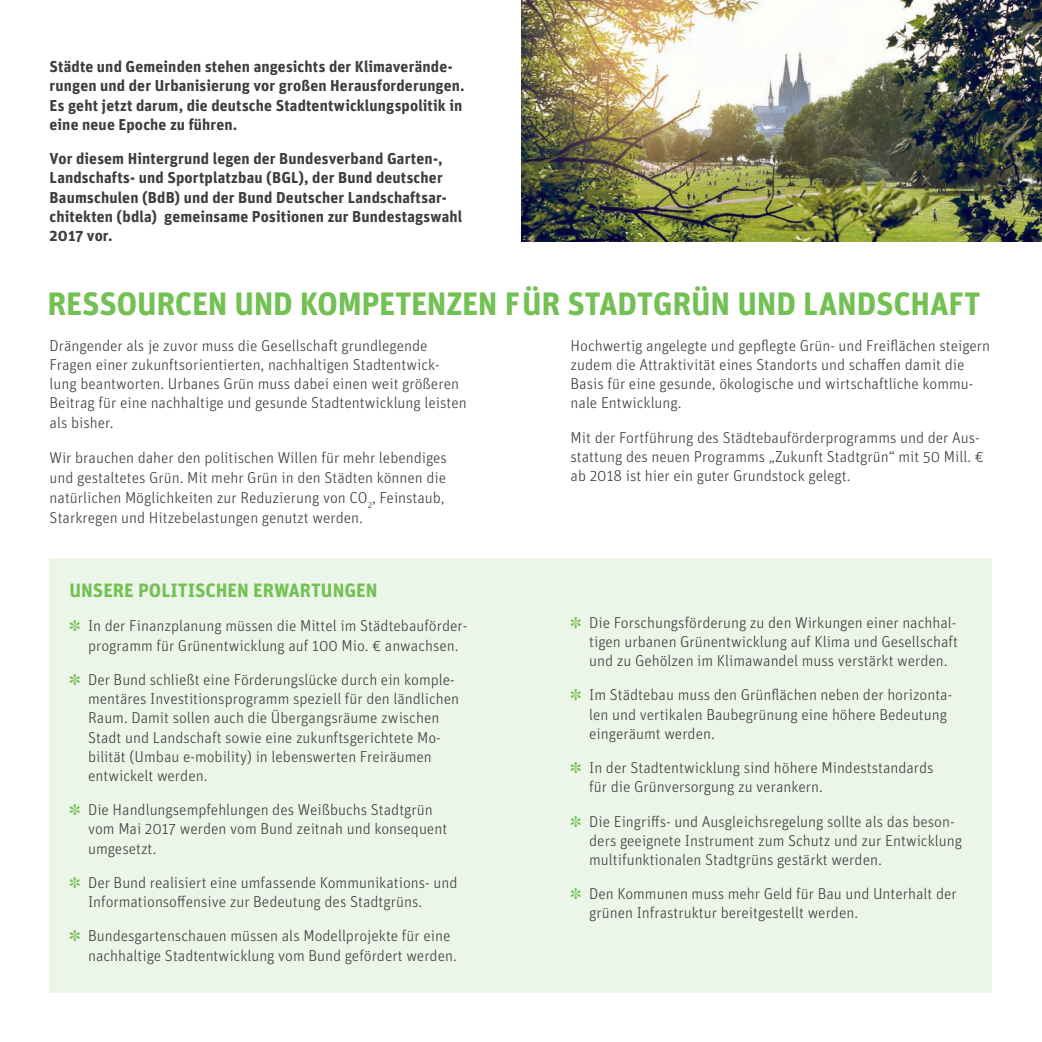
<style>
.page{position:relative;width:1042px;height:1042px;background:#fff}
.page>*{position:absolute;margin:0;border:0;box-sizing:border-box;transform-origin:0 0}
.t1{font:700 32.38px "Unit";letter-spacing:-.01em;color:#73c053}
.t2{font:700 19.25px "Unit";color:#73c053}
.t3{font:300 15.75px/19.2px "Unit";color:#3e3e3f}
.t4{font:700 15.75px/19.2px "Unit";letter-spacing:.01em;color:#3e3e3f}
.s1{color:#73c053}
</style>
<div class="page">
<div style="left:50px;top:558px;width:942px;height:434px;background:#ecf6e8"></div>
<img style="left:521px;top:0;width:521px;height:242px">
<p class="t4" style="left:50px;top:57px;width:417px">Städte und Gemeinden stehen angesichts der Klimaverände&shy;rungen und der Urbanisierung vor großen Herausforderungen.<br>Es geht jetzt darum, die deutsche Stadtentwicklungspolitik in eine neue Epoche zu führen.</p>
<p class="t4" style="left:50px;top:149px;width:414px">Vor diesem Hintergrund legen der Bundesverband Garten-, Landschafts- und Sportplatzbau (BGL), der Bund deutscher Baumschulen (BdB) und der Bund Deutscher Landschaftsar&shy;chitekten (bdla) gemeinsame Positionen zur Bundestagswahl 2017 vor.</p>
<h1 class="t1" style="left:48px;top:283px;width:934px">RESSOURCEN UND KOMPETENZEN FÜR STADTGRÜN UND LANDSCHAFT</h1>
<p class="t3" style="left:50px;top:335px;width:419px">Drängender als je zuvor muss die Gesellschaft grundlegende Fragen einer zukunftsorientierten, nachhaltigen Stadtentwick&shy;lung beantworten. Urbanes Grün muss dabei einen weit größeren Beitrag für eine nachhaltige und gesunde Stadtentwicklung leisten als bisher.</p>
<p class="t3" style="left:50px;top:447px;width:399px;line-height:20.1px">Wir brauchen daher den politischen Willen für mehr lebendiges und gestaltetes Grün. Mit mehr Grün in den Städten können die natürlichen Möglichkeiten zur Reduzierung von CO<sub>2</sub>, Feinstaub, Starkregen und Hitzebelastungen genutzt werden.</p>
<p class="t2" style="left:69px;top:578px;width:309px">UNSERE POLITISCHEN ERWARTUNGEN</p>
<p class="t3" style="left:88px;top:616px;width:381px;text-indent:-19px"><span class="s1">✽</span> In der Finanzplanung müssen die Mittel im Städtebauförder&shy;programm für Grünentwicklung auf 100 Mio. € anwachsen.</p>
<p class="t3" style="left:88px;top:669px;width:372px;text-indent:-19px"><span class="s1">✽</span> Der Bund schließt eine Förderungslücke durch ein komple&shy;mentäres Investitionsprogramm speziell für den ländlichen Raum. Damit sollen auch die Übergangsräume zwischen Stadt und Landschaft sowie eine zukunftsgerichtete Mo&shy;bilität (Umbau e-mobility) in lebenswerten Freiräumen entwickelt werden.</p>
<p class="t3" style="left:88px;top:800px;width:361px;text-indent:-19px"><span class="s1">✽</span> Die Handlungsempfehlungen des Weißbuchs Stadtgrün vom Mai 2017 werden vom Bund zeitnah und konsequent umgesetzt.</p>
<p class="t3" style="left:88px;top:872px;width:371px;text-indent:-19px"><span class="s1">✽</span> Der Bund realisiert eine umfassende Kommunikations- und<br>Informationsoffensive zur Bedeutung des Stadtgrüns.</p>
<p class="t3" style="left:88px;top:926px;width:370px;text-indent:-19px"><span class="s1">✽</span> Bundesgartenschauen müssen als Modellprojekte für eine nachhaltige Stadtentwicklung vom Bund gefördert werden.</p>
<p class="t3" style="left:570px;top:335px;width:421px">Hochwertig angelegte und gepflegte Grün- und Freiflächen steigern zudem die Attraktivität eines Standorts und schaffen damit die Basis für eine gesunde, ökologische und wirtschaftliche kommu&shy;nale Entwicklung.</p>
<p class="t3" style="left:570px;top:427px;width:415px">Mit der Fortführung des Städtebauförderprogramms und der Aus&shy;stattung des neuen Programms „Zukunft Stadtgrün“ mit 50 Mill. € ab 2018 ist hier ein guter Grundstock gelegt.</p>
<p class="t3" style="left:589px;top:613px;width:370px;text-align:justify;text-indent:-19px"><span class="s1">✽</span> Die Forschungsförderung zu den Wirkungen einer nachhal&shy;tigen urbanen Grünentwicklung auf Klima und Gesellschaft und zu Gehölzen im Klimawandel muss verstärkt werden.</p>
<p class="t3" style="left:589px;top:685px;width:365px;text-indent:-19px"><span class="s1">✽</span> Im Städtebau muss den Grünflächen neben der horizonta&shy;len und vertikalen Baubegrünung eine höhere Bedeutung eingeräumt werden.</p>
<p class="t3" style="left:589px;top:758px;width:346px;text-indent:-19px"><span class="s1">✽</span> In der Stadtentwicklung sind höhere Mindeststandards für die Grünversorgung zu verankern.</p>
<p class="t3" style="left:589px;top:811px;width:374px;text-indent:-19px"><span class="s1">✽</span> Die Eingriffs- und Ausgleichsregelung sollte als das beson&shy;ders geeignete Instrument zum Schutz und zur Entwicklung multifunktionalen Stadtgrüns gestärkt werden.</p>
<p class="t3" style="left:589px;top:884px;width:369px;text-indent:-19px"><span class="s1">✽</span> Den Kommunen muss mehr Geld für Bau und Unterhalt der grünen Infrastruktur bereitgestellt werden.</p>
</div>
